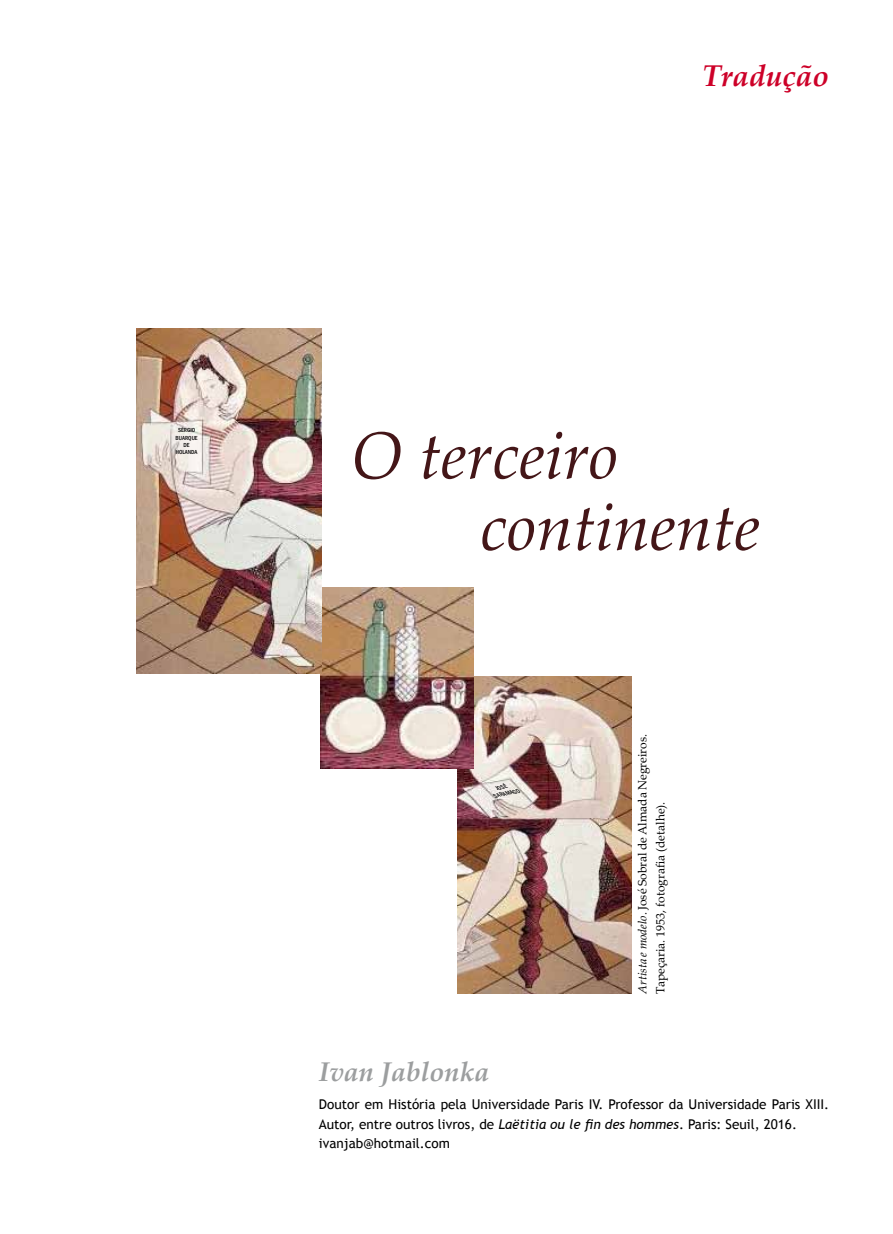
<style>
.page{position:relative;width:893px;height:1234px;background:#fff}
.page>*{position:absolute;margin:0;border:0;box-sizing:border-box;transform-origin:0 0}
.t1{font:italic 66px/71.6px "Palatino Linotype";color:#441618}
.t2{font:italic 700 30px "Palatino Linotype";color:#cd0028}
.t3{font:italic 700 27px "Palatino Linotype";color:#9c9e9f}
.t4{font:13.5px/19.5px "Trebuchet MS";color:#000}
.t5{font:12px/18px "Palatino Linotype";color:#000}
.t6{font:500 condensed 6px/7.2px "Franklin Gothic";color:#000;text-align:center}
.t7{font:italic 500 condensed 6px/7.2px "Franklin Gothic";color:#000}
.s1{font-style:italic}
</style>
<div class="page">
<img style="left:457px;top:676px;width:174px;height:317px">
<img style="left:320px;top:587px;width:153px;height:180px">
<img style="left:137px;top:328px;width:184px;height:345px">
<h2 class="t2" style="left:702px;top:54px;width:128px">Tradução</h2>
<p class="t6" style="left:176px;top:426px;width:24px">SÉRGIO<br>BUARQUE<br>DE<br>HOLANDA</p>
<h1 class="t1" style="left:480px;top:417px;width:281px;text-indent:-129px">O terceiro continente</h1>
<p class="t7" style="left:493px;top:784px;width:28px;text-indent:3px;rotate:-11deg">José<br>Saramago</p>
<p class="t5" style="left:633px;top:993px;width:261px;rotate:-90deg"><span class="s1">Artista e modelo</span>. José Sobral de Almada Negreiros.<br>Tapeçaria. 1953, fotografia (detalhe).</p>
<h3 class="t3" style="left:319px;top:1052px;width:172px">Ivan Jablonka</h3>
<p class="t4" style="left:319px;top:1094px;width:512px">Doutor em História pela Universidade Paris IV. Professor da Universidade Paris XIII.<br>Autor, entre outros livros, de <span class="s1">Laëtitia ou le fin des hommes</span>. Paris: Seuil, 2016. ivanjab@hotmail.com</p>
</div>
